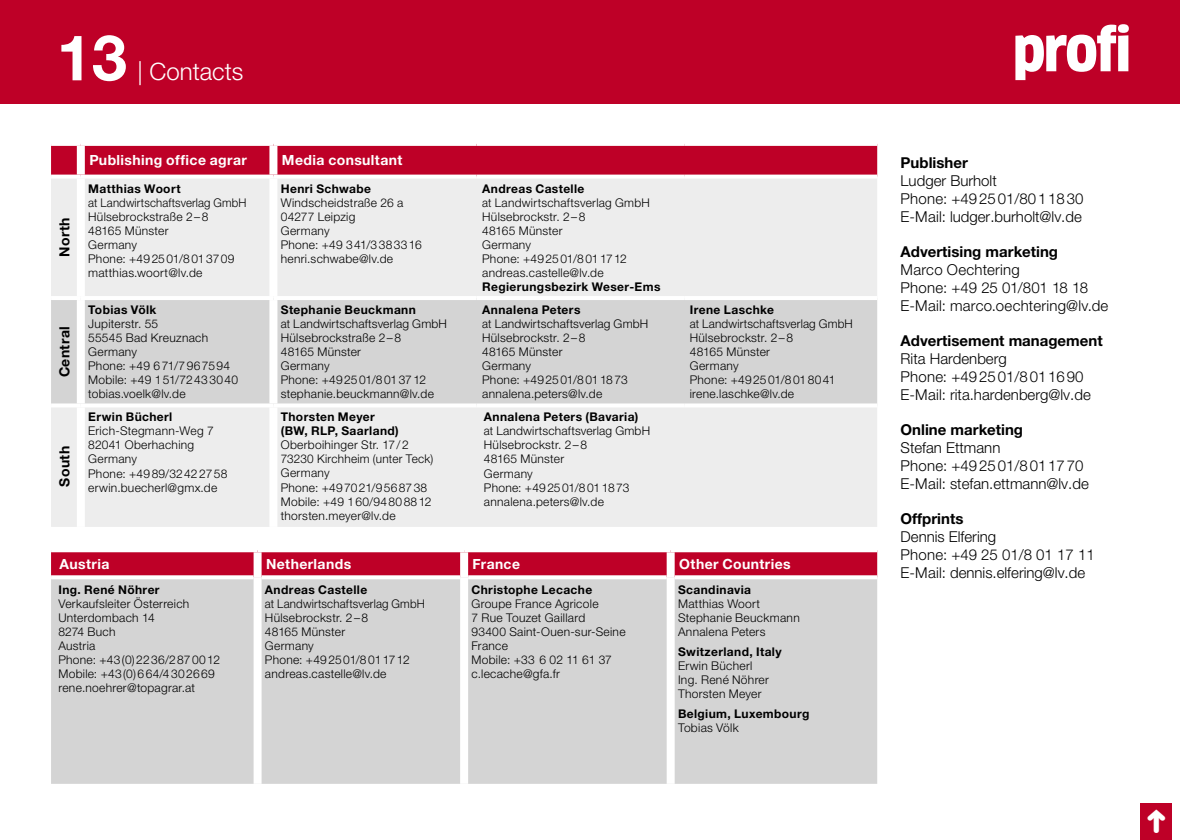
<style>
.page{position:relative;width:1180px;height:840px;background:#fff}
.page>*{position:absolute;margin:0;border:0;box-sizing:border-box;transform-origin:0 0}
.t1{font:700 63.2px "Helvetica Neue LT Pro";color:#fff}
.t2{font:300 24px "Helvetica Neue LT Pro";color:#fff}
.t3{font:300 15px/18px "Helvetica Neue LT Pro";color:#000}
.t4{font:700 15px "Helvetica Neue LT Pro";color:#000}
.t5{font:700 14px "Helvetica Neue LT Pro";letter-spacing:.03em;color:#fff}
.t6{font:700 14px "Helvetica Neue LT Pro";letter-spacing:.03em;color:#000}
.t7{font:300 12px/14px "Helvetica Neue LT Pro";letter-spacing:.025em;color:#000;scale:.95 1}
.t8{font:300 12px/14px "Helvetica Neue LT Pro";letter-spacing:.025em;color:#000}
.t9{font:700 12px/14px "Helvetica Neue LT Pro";letter-spacing:.03em;color:#000}
</style>
<div class="page">
<div style="left:0;top:0;width:1179px;height:103px;background:#be0027"></div>
<svg style="left:1015px;top:24px;width:113px;height:56px"></svg>
<div style="left:51px;top:552px;width:826px;height:23px;background:#be0027"></div>
<div style="left:51px;top:579px;width:826px;height:204px;background:#d4d4d4"></div>
<svg style="left:51px;top:575px;width:202px;height:2px"></svg>
<svg style="left:261px;top:575px;width:199px;height:4px"></svg>
<svg style="left:468px;top:575px;width:198px;height:2px"></svg>
<svg style="left:674px;top:575px;width:203px;height:3px"></svg>
<div style="left:253px;top:552px;width:8px;height:25px;background:#fff"></div>
<div style="left:253px;top:577px;width:8px;height:206px;background:#fff"></div>
<div style="left:460px;top:552px;width:8px;height:25px;background:#fff"></div>
<div style="left:460px;top:577px;width:8px;height:206px;background:#fff"></div>
<div style="left:666px;top:552px;width:8px;height:25px;background:#fff"></div>
<div style="left:666px;top:577px;width:8px;height:206px;background:#fff"></div>
<div style="left:51px;top:146px;width:826px;height:28px;background:#be0027"></div>
<div style="left:51px;top:179px;width:826px;height:347px;background:#ededed"></div>
<div style="left:51px;top:300px;width:826px;height:103px;background:#d4d4d4"></div>
<div style="left:77px;top:146px;width:8px;height:28px;background:#fff"></div>
<div style="left:77px;top:178px;width:8px;height:118px;background:#fff"></div>
<div style="left:77px;top:300px;width:8px;height:103px;background:#fff"></div>
<div style="left:77px;top:407px;width:8px;height:119px;background:#fff"></div>
<div style="left:269px;top:146px;width:8px;height:28px;background:#fff"></div>
<div style="left:269px;top:178px;width:8px;height:118px;background:#fff"></div>
<div style="left:269px;top:300px;width:8px;height:103px;background:#fff"></div>
<div style="left:269px;top:407px;width:8px;height:119px;background:#fff"></div>
<svg style="left:51px;top:403px;width:30px;height:4px"></svg>
<svg style="left:81px;top:403px;width:192px;height:4px"></svg>
<svg style="left:273px;top:403px;width:203px;height:4px"></svg>
<svg style="left:476px;top:403px;width:208px;height:4px"></svg>
<svg style="left:684px;top:403px;width:193px;height:4px"></svg>
<svg style="left:51px;top:144px;width:30px;height:2px"></svg>
<svg style="left:81px;top:145px;width:192px;height:1px"></svg>
<svg style="left:273px;top:144px;width:203px;height:2px"></svg>
<svg style="left:476px;top:144px;width:208px;height:2px"></svg>
<svg style="left:684px;top:144px;width:193px;height:2px"></svg>
<svg style="left:51px;top:174px;width:30px;height:3px"></svg>
<svg style="left:81px;top:174px;width:192px;height:1px"></svg>
<svg style="left:273px;top:174px;width:203px;height:3px"></svg>
<svg style="left:476px;top:174px;width:208px;height:3px"></svg>
<svg style="left:684px;top:174px;width:193px;height:3px"></svg>
<hr style="left:51px;top:296px;width:30px;height:4px;background:#fff">
<hr style="left:81px;top:296px;width:192px;height:4px;background:#fff">
<hr style="left:273px;top:296px;width:203px;height:4px;background:#fff">
<hr style="left:476px;top:296px;width:208px;height:4px;background:#fff">
<hr style="left:684px;top:296px;width:193px;height:4px;background:#fff">
<div style="left:1140px;top:802px;width:32px;height:37px;background:#be0027"></div>
<h1 class="t1" style="left:57px;top:18px;width:72px">13</h1>
<h2 class="t2" style="left:137px;top:56px;width:107px">| Contacts</h2>
<p class="t6" style="left:56px;top:257px;width:41px;rotate:-90deg">North</p>
<p class="t6" style="left:56px;top:377px;width:53px;rotate:-90deg">Central</p>
<p class="t6" style="left:56px;top:486px;width:42px;rotate:-90deg">South</p>
<p class="t5" style="left:89px;top:151px;width:159px">Publishing office agrar</p>
<p class="t5" style="left:282px;top:151px;width:122px">Media consultant</p>
<p class="t9" style="left:88px;top:181px;width:94px">Matthias Woort</p>
<p class="t7" style="left:88px;top:195px;width:168px">at Landwirtschaftsverlag GmbH<br>Hülsebrockstraße 2–8<br>48165 Münster<br>Germany<br>Phone: +492501/8013709 matthias.woort@lv.de</p>
<p class="t9" style="left:88px;top:302px;width:70px">Tobias Völk</p>
<p class="t8" style="left:88px;top:316px;width:151px">Jupiterstr. 55<br>55545 Bad Kreuznach<br>Germany<br>Phone: +49 671/7967594<br>Mobile: +49 151/72433040 tobias.voelk@lv.de</p>
<p class="t9" style="left:88px;top:409px;width:86px">Erwin Bücherl</p>
<p class="t8" style="left:88px;top:423px;width:141px">Erich-Stegmann-Weg 7<br>82041 Oberhaching<br>Germany<br>Phone: +4989/32422758 erwin.buecherl@gmx.de</p>
<p class="t9" style="left:281px;top:181px;width:92px">Henri Schwabe</p>
<p class="t8" style="left:281px;top:195px;width:142px">Windscheidstraße 26 a<br>04277 Leipzig<br>Germany<br>Phone: +49 341/3383316 henri.schwabe@lv.de</p>
<p class="t9" style="left:281px;top:302px;width:137px">Stephanie Beuckmann</p>
<p class="t7" style="left:281px;top:316px;width:176px">at Landwirtschaftsverlag GmbH<br>Hülsebrockstraße 2–8<br>48165 Münster<br>Germany<br>Phone: +492501/8013712 stephanie.beuckmann@lv.de</p>
<p class="t9" style="left:281px;top:409px;width:119px">Thorsten Meyer (BW, RLP, Saarland)</p>
<p class="t8" style="left:281px;top:437px;width:154px">Oberboihinger Str. 17/2<br>73230 Kirchheim (unter Teck)<br>Germany<br>Phone: +497021/9568738<br>Mobile: +49 160/94808812 thorsten.meyer@lv.de</p>
<p class="t9" style="left:482px;top:181px;width:104px">Andreas Castelle</p>
<p class="t7" style="left:482px;top:195px;width:178px">at Landwirtschaftsverlag GmbH<br>Hülsebrockstr. 2–8<br>48165 Münster<br>Germany<br>Phone: +492501/8011712 andreas.castelle@lv.de</p>
<p class="t9" style="left:482px;top:279px;width:180px">Regierungsbezirk Weser-Ems</p>
<p class="t9" style="left:482px;top:302px;width:100px">Annalena Peters</p>
<p class="t7" style="left:482px;top:316px;width:176px">at Landwirtschaftsverlag GmbH<br>Hülsebrockstr. 2–8<br>48165 Münster<br>Germany<br>Phone: +492501/8011873 annalena.peters@lv.de</p>
<p class="t9" style="left:484px;top:409px;width:156px">Annalena Peters (Bavaria)</p>
<p class="t7" style="left:484px;top:423px;width:176px">at Landwirtschaftsverlag GmbH<br>Hülsebrockstr. 2–8<br>48165 Münster<br>Germany<br>Phone: +492501/8011873 annalena.peters@lv.de</p>
<p class="t9" style="left:689px;top:302px;width:86px">Irene Laschke</p>
<p class="t7" style="left:689px;top:316px;width:173px">at Landwirtschaftsverlag GmbH<br>Hülsebrockstr. 2–8<br>48165 Münster<br>Germany<br>Phone: +492501/8018041 irene.laschke@lv.de</p>
<p class="t5" style="left:60px;top:554px;width:51px">Austria</p>
<p class="t5" style="left:266px;top:554px;width:87px">Netherlands</p>
<p class="t5" style="left:472px;top:554px;width:49px">France</p>
<p class="t5" style="left:679px;top:554px;width:113px">Other Countries</p>
<p class="t9" style="left:58px;top:582px;width:103px">Ing. René Nöhrer</p>
<p class="t8" style="left:58px;top:596px;width:163px">Verkaufsleiter Österreich<br>Unterdombach 14<br>8274 Buch<br>Austria<br>Phone: +43(0)2236/2870012<br>Mobile: +43(0)664/4302669 rene.noehrer@topagrar.at</p>
<p class="t9" style="left:471px;top:582px;width:122px">Christophe Lecache</p>
<p class="t8" style="left:471px;top:596px;width:155px">Groupe France Agricole<br>7 Rue Touzet Gaillard<br>93400 Saint-Ouen-sur-Seine<br>France<br>Mobile: +33 6 02 11 61 37 c.lecache@gfa.fr</p>
<p class="t9" style="left:265px;top:582px;width:104px">Andreas Castelle</p>
<p class="t7" style="left:265px;top:596px;width:170px">at Landwirtschaftsverlag GmbH<br>Hülsebrockstr. 2–8<br>48165 Münster<br>Germany<br>Phone: +492501/8011712 andreas.castelle@lv.de</p>
<p class="t9" style="left:678px;top:582px;width:75px">Scandinavia</p>
<p class="t8" style="left:678px;top:596px;width:123px">Matthias Woort<br>Stephanie Beuckmann<br>Annalena Peters</p>
<p class="t9" style="left:678px;top:644px;width:105px">Switzerland, Italy</p>
<p class="t8" style="left:678px;top:658px;width:92px">Erwin Bücherl<br>Ing. René Nöhrer<br>Thorsten Meyer</p>
<p class="t9" style="left:678px;top:705px;width:133px">Belgium, Luxembourg</p>
<p class="t8" style="left:678px;top:719px;width:62px">Tobias Völk</p>
<p class="t4" style="left:900px;top:153px;width:69px">Publisher</p>
<p class="t3" style="left:900px;top:171px;width:184px">Ludger Burholt<br>Phone: +492501/8011830<br>E-Mail: ludger.burholt@lv.de</p>
<p class="t4" style="left:900px;top:242px;width:159px">Advertising marketing</p>
<p class="t3" style="left:900px;top:260px;width:209px">Marco Oechtering<br>Phone: +49 25 01/801 18 18<br>E-Mail: marco.oechtering@lv.de</p>
<p class="t4" style="left:900px;top:331px;width:203px">Advertisement management</p>
<p class="t3" style="left:900px;top:349px;width:192px">Rita Hardenberg<br>Phone: +492501/8011690<br>E-Mail: rita.hardenberg@lv.de</p>
<p class="t4" style="left:900px;top:420px;width:124px">Online marketing</p>
<p class="t3" style="left:900px;top:438px;width:190px">Stefan Ettmann<br>Phone: +492501/8011770<br>E-Mail: stefan.ettmann@lv.de</p>
<p class="t4" style="left:900px;top:509px;width:64px">Offprints</p>
<p class="t3" style="left:900px;top:527px;width:195px">Dennis Elfering<br>Phone: +49 25 01/8 01 17 11<br>E-Mail: dennis.elfering@lv.de</p>
</div>
